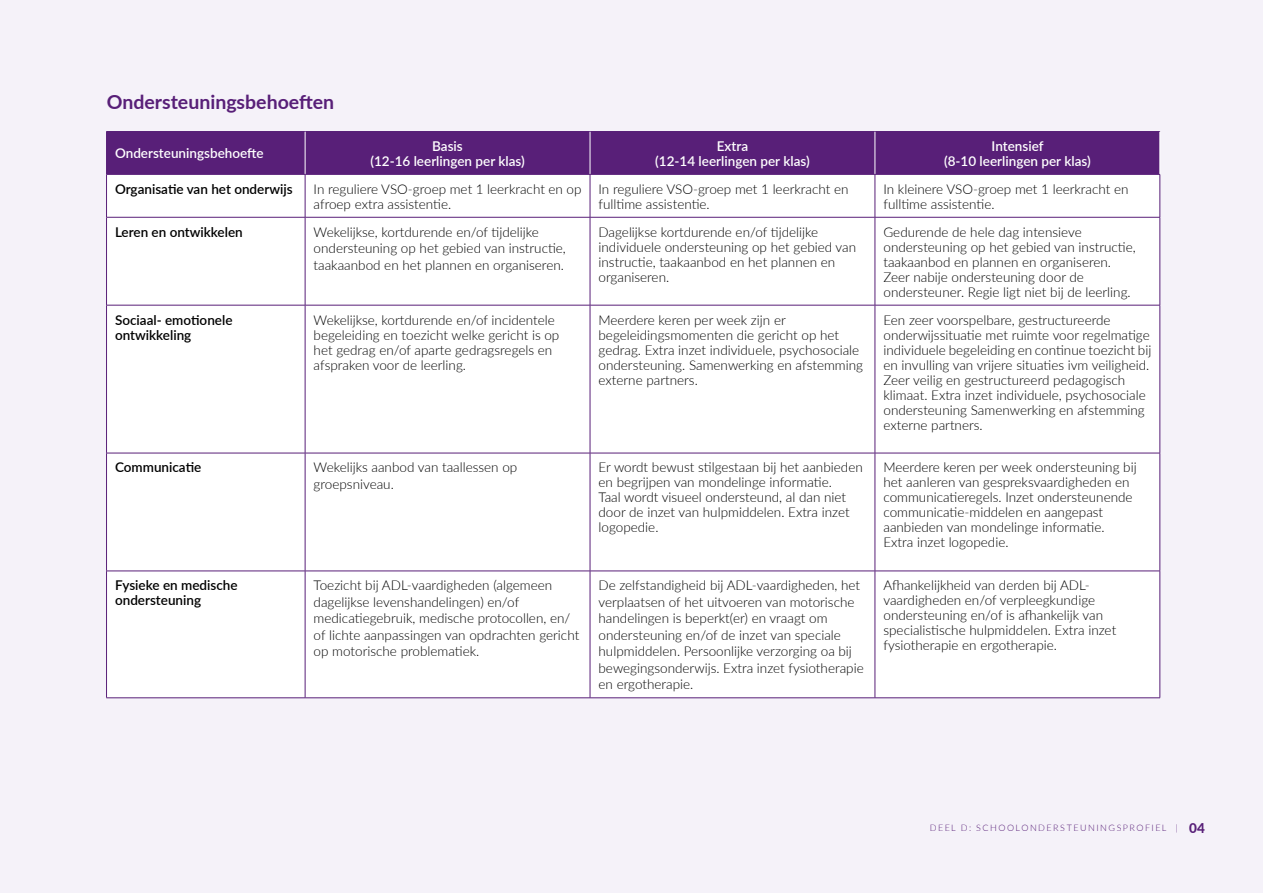
<style>
.page{position:relative;width:1263px;height:893px;background:#f5f2f9}
.page>*{position:absolute;margin:0;border:0;box-sizing:border-box;transform-origin:0 0}
.t1{font:700 19.5px "Lato";color:#581f78}
.t2{font:300 13.5px/15px "Lato";color:#000}
.t3{font:600 13.5px/15px "Lato";color:#000}
.t4{font:600 13.5px/15px "Lato";color:#fff;text-align:center}
.t5{font:300 9px "Lato";letter-spacing:.165em;color:#581f78}
.s1{font-weight:800;font-size:13.5px}
</style>
<div class="page">
<div style="left:107px;top:132px;width:1052px;height:42px;background:#581f78"></div>
<div style="left:107px;top:175px;width:1052px;height:523px;background:#fff"></div>
<hr style="left:106px;top:131px;width:199px;height:1px;background:#581f78">
<hr style="left:106px;top:132px;width:1px;height:42px;background:#581f78">
<hr style="left:305px;top:131px;width:285px;height:1px;background:#581f78">
<hr style="left:590px;top:131px;width:285px;height:1px;background:#581f78">
<hr style="left:875px;top:131px;width:285px;height:1px;background:#581f78">
<hr style="left:106px;top:175px;width:1px;height:42px;background:#581f78">
<hr style="left:1159px;top:175px;width:1px;height:42px;background:#581f78">
<hr style="left:106px;top:217px;width:1px;height:88px;background:#581f78">
<hr style="left:1159px;top:217px;width:1px;height:88px;background:#581f78">
<hr style="left:106px;top:305px;width:1px;height:148px;background:#581f78">
<hr style="left:1159px;top:305px;width:1px;height:148px;background:#581f78">
<hr style="left:106px;top:453px;width:1px;height:118px;background:#581f78">
<hr style="left:1159px;top:453px;width:1px;height:118px;background:#581f78">
<hr style="left:106px;top:571px;width:1px;height:127px;background:#581f78">
<hr style="left:1159px;top:571px;width:1px;height:127px;background:#581f78">
<hr style="left:305px;top:175px;width:1px;height:42px;background:#581f78">
<hr style="left:590px;top:175px;width:1px;height:42px;background:#581f78">
<hr style="left:875px;top:175px;width:1px;height:42px;background:#581f78">
<hr style="left:106px;top:217px;width:199px;height:1px;background:#581f78">
<hr style="left:305px;top:217px;width:285px;height:1px;background:#581f78">
<hr style="left:305px;top:217px;width:1px;height:88px;background:#581f78">
<hr style="left:590px;top:217px;width:285px;height:1px;background:#581f78">
<hr style="left:590px;top:217px;width:1px;height:88px;background:#581f78">
<hr style="left:875px;top:217px;width:285px;height:1px;background:#581f78">
<hr style="left:875px;top:217px;width:1px;height:88px;background:#581f78">
<hr style="left:106px;top:305px;width:199px;height:1px;background:#581f78">
<hr style="left:305px;top:305px;width:285px;height:1px;background:#581f78">
<hr style="left:305px;top:305px;width:1px;height:148px;background:#581f78">
<hr style="left:590px;top:305px;width:285px;height:1px;background:#581f78">
<hr style="left:590px;top:305px;width:1px;height:148px;background:#581f78">
<hr style="left:875px;top:305px;width:285px;height:1px;background:#581f78">
<hr style="left:875px;top:305px;width:1px;height:148px;background:#581f78">
<hr style="left:106px;top:453px;width:199px;height:1px;background:#581f78">
<hr style="left:305px;top:453px;width:285px;height:1px;background:#581f78">
<hr style="left:305px;top:453px;width:1px;height:118px;background:#581f78">
<hr style="left:590px;top:453px;width:285px;height:1px;background:#581f78">
<hr style="left:590px;top:453px;width:1px;height:118px;background:#581f78">
<hr style="left:875px;top:453px;width:285px;height:1px;background:#581f78">
<hr style="left:875px;top:453px;width:1px;height:118px;background:#581f78">
<hr style="left:305px;top:571px;width:1px;height:127px;background:#581f78">
<hr style="left:590px;top:571px;width:1px;height:127px;background:#581f78">
<hr style="left:875px;top:571px;width:1px;height:127px;background:#581f78">
<hr style="left:106px;top:698px;width:199px;height:1px;background:#581f78">
<hr style="left:305px;top:698px;width:285px;height:1px;background:#581f78">
<hr style="left:590px;top:698px;width:285px;height:1px;background:#581f78">
<hr style="left:875px;top:698px;width:285px;height:1px;background:#581f78">
<hr style="left:106px;top:571px;width:199px;height:1px;background:#581f78">
<hr style="left:305px;top:571px;width:285px;height:1px;background:#581f78">
<hr style="left:590px;top:571px;width:285px;height:1px;background:#581f78">
<hr style="left:875px;top:571px;width:285px;height:1px;background:#581f78">
<hr style="left:590px;top:132px;width:1px;height:42px;background:#fff">
<hr style="left:875px;top:132px;width:1px;height:42px;background:#fff">
<hr style="left:305px;top:132px;width:1px;height:42px;background:#fff">
<hr style="left:1159px;top:132px;width:1px;height:42px;background:#fff">
<hr style="left:106px;top:174px;width:199px;height:1px;background:#581f78">
<hr style="left:305px;top:174px;width:285px;height:1px;background:#581f78">
<hr style="left:590px;top:174px;width:285px;height:1px;background:#581f78">
<hr style="left:875px;top:174px;width:285px;height:1px;background:#581f78">
<h1 class="t1" style="left:107px;top:87px;width:229px">Ondersteuningsbehoeften</h1>
<p class="t4" style="left:115px;top:145px;width:150px">Ondersteuningsbehoefte</p>
<p class="t4" style="left:370px;top:138px;width:156px">Basis<br>(12-16 leerlingen per klas)</p>
<p class="t4" style="left:655px;top:138px;width:156px">Extra<br>(12-14 leerlingen per klas)</p>
<p class="t4" style="left:944px;top:138px;width:148px">Intensief<br>(8-10 leerlingen per klas)</p>
<p class="t3" style="left:115px;top:181px;width:179px">Organisatie van het onderwijs</p>
<p class="t2" style="left:314px;top:181px;width:269px">I n reguliere VSO-groep met 1 leerkracht en op afroep extra assistentie.</p>
<p class="t2" style="left:598px;top:181px;width:251px">I n reguliere VSO-groep met 1 leerkracht en fulltime assistentie.</p>
<p class="t2" style="left:883px;top:181px;width:247px">I n kleinere VSO-groep met 1 leerkracht en fulltime assistentie.</p>
<p class="t3" style="left:115px;top:224px;width:129px">Leren en ontwikkelen</p>
<p class="t2" style="left:314px;top:223px;width:254px;line-height:16.5px">Wekelijkse, kortdurende en/of tijdelijke ondersteuning op het gebied van instructie, taakaanbod en het plannen en organiseren.</p>
<p class="t2" style="left:598px;top:224px;width:259px">Dagelijkse kortdurende en/of tijdelijke individuele ondersteuning op het gebied van instructie, taakaanbod en het plannen en organiseren.</p>
<p class="t2" style="left:883px;top:224px;width:254px">Gedurende de hele dag intensieve ondersteuning op het gebied van instructie, taakaanbod en plannen en organiseren.<br>Zeer nabije ondersteuning door de ondersteuner. Regie ligt niet bij de leerling.</p>
<p class="t3" style="left:115px;top:312px;width:119px">Sociaal- emotionele ontwikkeling</p>
<p class="t2" style="left:314px;top:312px;width:247px">Wekelijkse, kortdurende en/of incidentele begeleiding en toezicht welke gericht is op het gedrag en/of aparte gedragsregels en afspraken voor de leerling.</p>
<p class="t2" style="left:598px;top:312px;width:266px">Meerdere keren per week zijn er begeleidingsmomenten die gericht op het gedrag. Extra inzet individuele, psychosociale ondersteuning. Samenwerking en afstemming externe partners.</p>
<p class="t2" style="left:883px;top:312px;width:269px">Een zeer voorspelbare, gestructureerde onderwijssituatie met ruimte voor regelmatige individuele begeleiding en continue toezicht bij en invulling van vrijere situaties ivm veiligheid.<br>Zeer veilig en gestructureerd pedagogisch klimaat. Extra inzet individuele, psychosociale ondersteuning Samenwerking en afstemming externe partners.</p>
<p class="t3" style="left:115px;top:459px;width:88px">Communicatie</p>
<p class="t2" style="left:314px;top:459px;width:205px;line-height:16.5px">Wekelijks aanbod van taallessen op groepsniveau.</p>
<p class="t2" style="left:598px;top:460px;width:266px">Er wordt bewust stilgestaan bij het aanbieden en begrijpen van mondelinge informatie.<br>Taal wordt visueel ondersteund, al dan niet door de inzet van hulpmiddelen. Extra inzet logopedie.</p>
<p class="t2" style="left:883px;top:460px;width:255px">Meerdere keren per week ondersteuning bij het aanleren van gespreksvaardigheden en communicatieregels. I nzet ondersteunende communicatie-middelen en aangepast aanbieden van mondelinge informatie.<br>Extra inzet logopedie.</p>
<p class="t3" style="left:115px;top:577px;width:124px">Fysieke en medische ondersteuning</p>
<p class="t2" style="left:314px;top:577px;width:267px;line-height:16.5px">Toezicht bij ADL-vaardigheden (algemeen dagelijkse levenshandelingen) en/of medicatiegebruik, medische protocollen, en/ of lichte aanpassingen van opdrachten gericht op motorische problematiek.</p>
<p class="t2" style="left:598px;top:577px;width:267px;line-height:16.5px">De zelfstandigheid bij ADL-vaardigheden, het verplaatsen of het uitvoeren van motorische handelingen is beperkt(er) en vraagt om ondersteuning en/of de inzet van speciale hulpmiddelen. Persoonlijke verzorging oa bij bewegingsonderwijs. Extra inzet fysiotherapie en ergotherapie.</p>
<p class="t2" style="left:883px;top:577px;width:234px">Afhankelijkheid van derden bij ADL&shy;vaardigheden en/of verpleegkundige ondersteuning en/of is afhankelijk van specialistische hulpmiddelen. Extra inzet fysiotherapie en ergotherapie.</p>
<p class="t5" style="left:930px;top:821px;width:277px">Deel D: Schoolond ers teuningsprofiel | <span class="s1">04</span></p>
</div>
